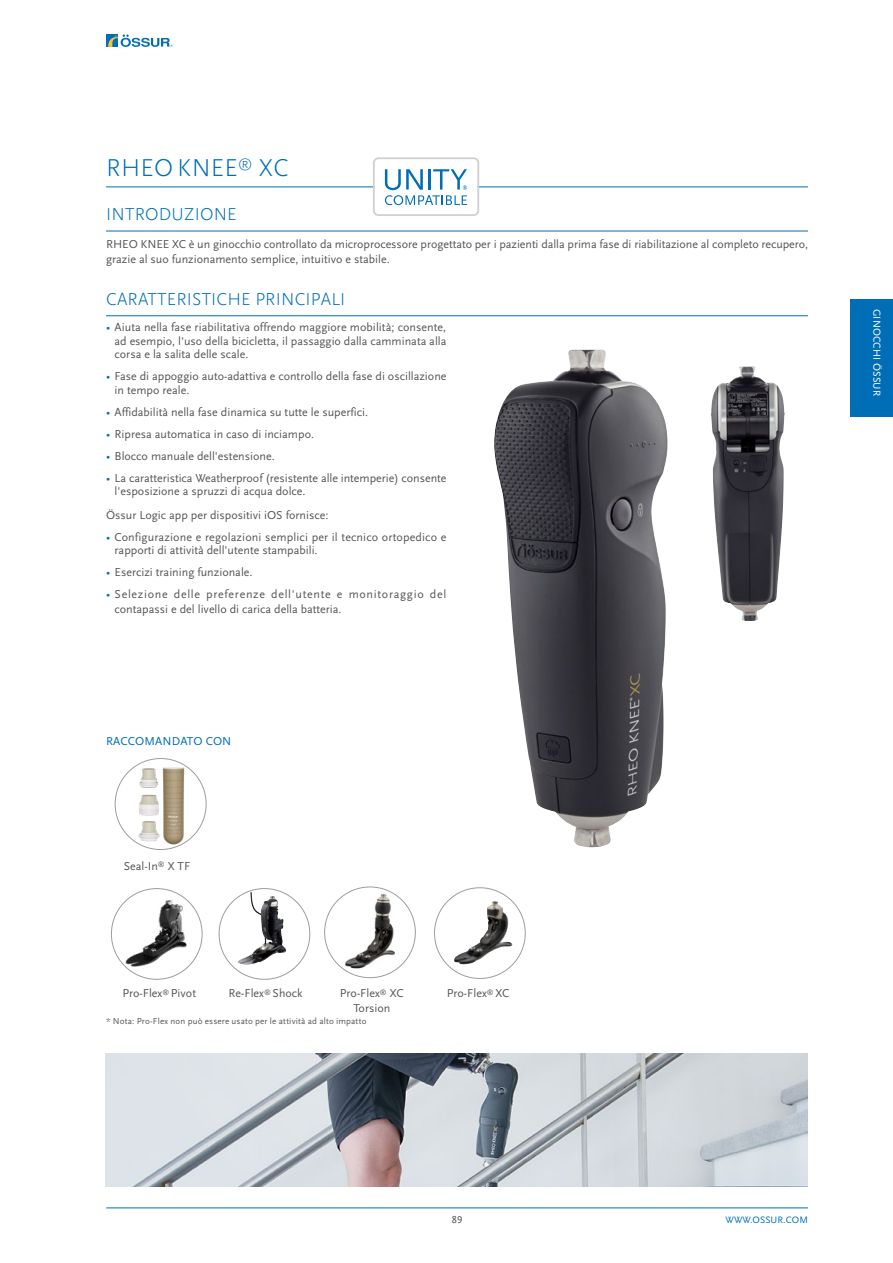
<style>
.page{position:relative;width:893px;height:1263px;background:#fff}
.page>*{position:absolute;margin:0;border:0;box-sizing:border-box;transform-origin:0 0}
.t1{font:300 25.5px "Scala Sans OT";letter-spacing:.01em;color:#006eb6}
.t2{font:300 18px "Scala Sans OT";letter-spacing:.01em;color:#006eb6}
.t3{font:12px/13.5px "Scala Sans OT";color:#575756}
.t4{font:12px/15px "Scala Sans OT";letter-spacing:.06em;color:#575756}
.t5{font:12px "Scala Sans OT";letter-spacing:.01em;color:#006eb6}
.t6{font:10.5px "Scala Sans OT";letter-spacing:.01em;color:#fff}
.t7{font:10.5px "Scala Sans OT";color:#575756}
.t8{font:9.75px "Scala Sans OT";letter-spacing:.01em;color:#006eb6}
.t9{font:9px "Scala Sans OT";letter-spacing:.015em;color:#575756}
.s1{color:#006eb6}
</style>
<div class="page">
<hr style="left:106px;top:1207px;width:702px;height:1px;background:#006eb6">
<div style="left:106px;top:34px;width:13px;height:13px;background:#006eb6"></div>
<svg style="left:108px;top:35px;width:65px;height:12px"></svg>
<div style="left:850px;top:299px;width:43px;height:117px;background:#006eb6"></div>
<hr style="left:106px;top:187px;width:702px;height:1px;background:#006eb6">
<hr style="left:106px;top:231px;width:702px;height:1px;background:#006eb6">
<hr style="left:106px;top:315px;width:702px;height:1px;background:#006eb6">
<img style="left:494px;top:350px;width:174px;height:497px">
<img style="left:106px;top:1053px;width:701px;height:133px">
<img style="left:711px;top:366px;width:74px;height:255px">
<svg style="left:373px;top:157px;width:106px;height:59px"></svg>
<img style="left:238px;top:891px;width:48px;height:73px">
<img style="left:123px;top:888px;width:67px;height:83px">
<img style="left:454px;top:901px;width:59px;height:63px">
<img style="left:339px;top:890px;width:62px;height:82px">
<img style="left:162px;top:763px;width:23px;height:85px">
<img style="left:139px;top:768px;width:20px;height:20px">
<img style="left:139px;top:794px;width:20px;height:22px">
<img style="left:138px;top:821px;width:22px;height:21px">
<h1 class="t1" style="left:106px;top:154px;width:184px">RHEO KNEE<sup>®</sup> XC</h1>
<h2 class="t2" style="left:106px;top:205px;width:132px">INTRODUZIONE</h2>
<p class="t3" style="left:106px;top:237px;width:704px;line-height:15px">RHEO KNEE XC è un ginocchio controllato da microprocessore progettato per i pazienti dalla prima fase di riabilitazione al completo recupero, grazie al suo funzionamento semplice, intuitivo e stabile.</p>
<h2 class="t2" style="left:106px;top:289px;width:241px">CARATTERISTICHE PRINCIPALI</h2>
<p class="t3" style="left:115px;top:321px;width:333px;text-align:justify;text-indent:-9px"><span class="s1">•</span> Aiuta nella fase riabilitativa offrendo maggiore mobilità; consente, ad esempio, l'uso della bicicletta, il passaggio dalla camminata alla corsa e la salita delle scale.</p>
<p class="t3" style="left:115px;top:370px;width:333px;text-indent:-9px"><span class="s1">•</span> Fase di appoggio auto-adattiva e controllo della fase di oscillazione in tempo reale.</p>
<p class="t3" style="left:106px;top:405px;width:263px"><span class="s1">•</span> Affidabilità nella fase dinamica su tutte le superfici.</p>
<p class="t3" style="left:106px;top:427px;width:209px"><span class="s1">•</span> Ripresa automatica in caso di inciampo.</p>
<p class="t3" style="left:106px;top:449px;width:170px"><span class="s1">•</span> Blocco manuale dell'estensione.</p>
<p class="t3" style="left:115px;top:471px;width:333px;text-indent:-9px"><span class="s1">•</span> La caratteristica Weatherproof (resistente alle intemperie) consente l'esposizione a spruzzi di acqua dolce.</p>
<p class="t3" style="left:106px;top:508px;width:224px">Össur Logic app per dispositivi iOS fornisce:</p>
<p class="t3" style="left:115px;top:530px;width:333px;text-indent:-9px"><span class="s1">•</span> Configurazione e regolazioni semplici per il tecnico ortopedico e rapporti di attività dell'utente stampabili.</p>
<p class="t3" style="left:106px;top:566px;width:148px"><span class="s1">•</span> Esercizi training funzionale.</p>
<p class="t4" style="left:115px;top:587px;width:333px;text-indent:-9px"><span class="s1">•</span> Selezione delle preferenze dell'utente e monitoraggio del contapassi e del livello di carica della batteria.</p>
<p class="t5" style="left:106px;top:735px;width:127px">RACCOMANDATO CON</p>
<p class="t3" style="left:124px;top:860px;width:68px">Seal-In<sup>®</sup> X TF</p>
<p class="t3" style="left:122px;top:987px;width:75px">Pro-Flex<sup>®</sup> Pivot</p>
<p class="t3" style="left:228px;top:987px;width:76px">Re-Flex<sup>®</sup> Shock</p>
<p class="t3" style="left:340px;top:986px;width:65px;line-height:15px;text-align:center">Pro-Flex<sup>®</sup> XC<br>Torsion</p>
<p class="t3" style="left:447px;top:987px;width:64px">Pro-Flex<sup>®</sup> XC</p>
<p class="t9" style="left:106px;top:1016px;width:262px">* Nota: Pro-Flex non può essere usato per le attività ad alto impatto</p>
<p class="t6" style="left:882px;top:309px;width:89px;rotate:90deg">GINOCCHI ÖSSUR</p>
<p class="t7" style="left:452px;top:1214px;width:12px">89</p>
<p class="t8" style="left:725px;top:1214px;width:84px">WWW.OSSUR.COM</p>
</div>
